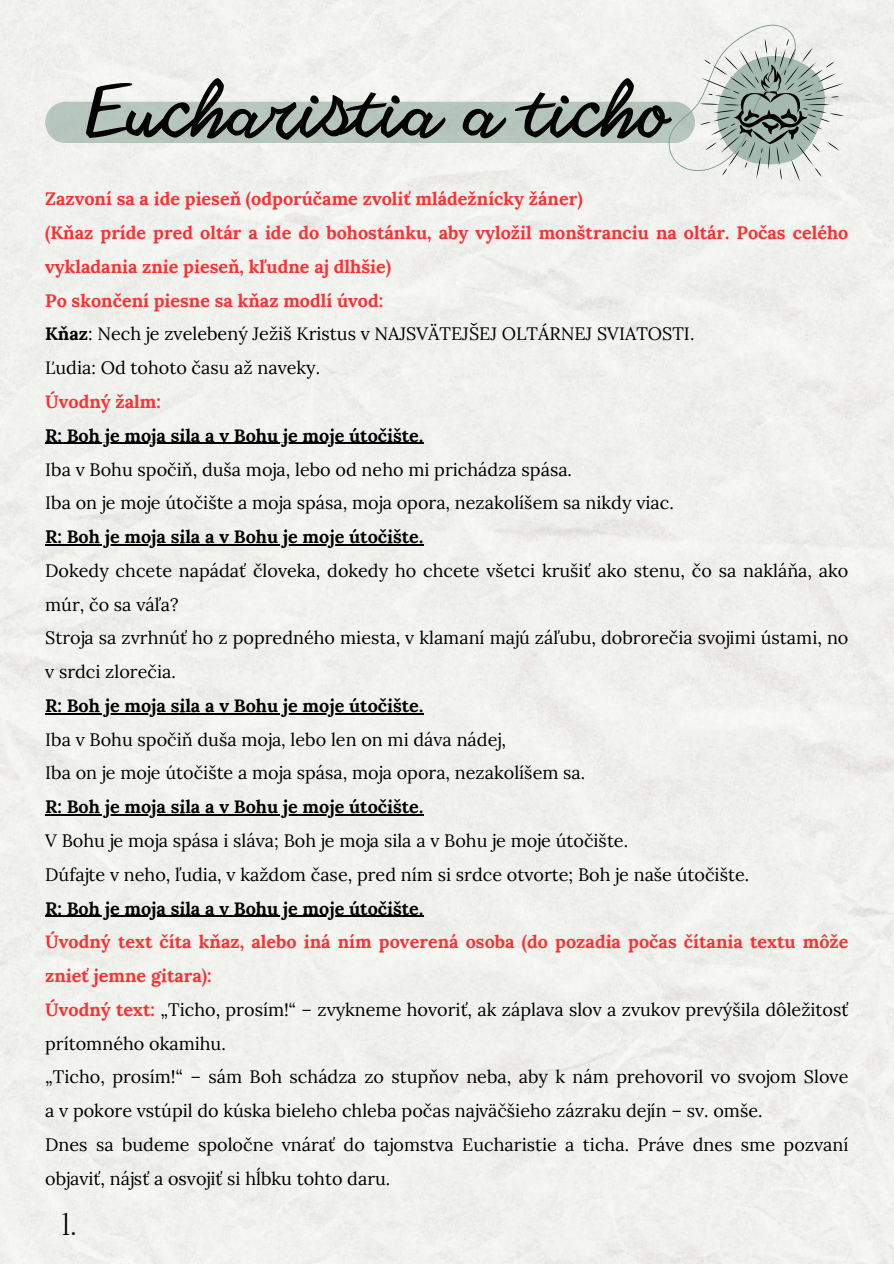
<style>
.page{position:relative;width:894px;height:1264px;background:#fff}
.page>*{position:absolute;margin:0;border:0;box-sizing:border-box;transform-origin:0 0}
.t1{font:300 68.7px "Another Shabby";color:#000}
.t2{font:200 32.4px "Migra";color:#000}
.t3{font:18px/33.8px "Lora";color:#000}
.t4{font:700 18px/33.8px "Lora";color:#ff3131}
.t5{font:700 18px "Lora";color:#000}
.s1{color:#000}
.s2{font-weight:400;color:#000}
.s3{font-weight:700;color:#ff3131}
</style>
<div class="page">
<div style="left:0;top:0;width:893px;height:1263px;background:#f1f1ee"></div>
<hr style="left:45px;top:443px;width:378px;height:1px;background:#000">
<hr style="left:45px;top:544px;width:378px;height:1px;background:#000">
<hr style="left:45px;top:713px;width:378px;height:1px;background:#000">
<hr style="left:45px;top:814px;width:378px;height:1px;background:#000">
<hr style="left:45px;top:915px;width:378px;height:1px;background:#000">
<svg style="left:45px;top:21px;width:799px;height:161px"></svg>
<h1 class="t1" style="left:89px;top:73px;width:581px">Eucharistia a ticho</h1>
<p class="t4" style="left:45px;top:180px;width:804px">Zazvoní sa a ide pieseň (odporúčame zvoliť mládežnícky žáner)<br>(Kňaz príde pred oltár a ide do bohostánku, aby vyložil monštranciu na oltár. Počas celého vykladania znie pieseň, kľudne aj dlhšie)<br>Po skončení piesne sa kňaz modlí úvod:<br><span class="s1">Kňaz</span><span class="s2">: Nech je zvelebený Ježiš Kristus v NAJSVÄTEJŠEJ OLTÁRNEJ SVIATOSTI.<br>Ľudia: Od tohoto času až naveky.</span></p>
<p class="t4" style="left:45px;top:383px;width:117px">Úvodný žalm:</p>
<p class="t5" style="left:45px;top:420px;width:379px">R: Boh je moja sila a v Bohu je moje útočište.</p>
<p class="t3" style="left:45px;top:451px;width:630px">Iba v Bohu spočiň, duša moja, lebo od neho mi prichádza spása.<br>Iba on je moje útočište a moja spása, moja opora, nezakolíšem sa nikdy viac.</p>
<p class="t5" style="left:45px;top:521px;width:379px">R: Boh je moja sila a v Bohu je moje útočište.</p>
<p class="t3" style="left:45px;top:552px;width:804px">Dokedy chcete napádať človeka, dokedy ho chcete všetci krušiť ako stenu, čo sa nakláňa, ako múr, čo sa váľa?<br>Stroja sa zvrhnúť ho z popredného miesta, v klamaní majú záľubu, dobrorečia svojimi ústami, no v srdci zlorečia.</p>
<p class="t5" style="left:45px;top:690px;width:379px">R: Boh je moja sila a v Bohu je moje útočište.</p>
<p class="t3" style="left:45px;top:721px;width:541px">Iba v Bohu spočiň duša moja, lebo len on mi dáva nádej,<br>Iba on je moje útočište a moja spása, moja opora, nezakolíšem sa.</p>
<p class="t5" style="left:45px;top:791px;width:379px">R: Boh je moja sila a v Bohu je moje útočište.</p>
<p class="t3" style="left:45px;top:822px;width:705px">V Bohu je moja spása i sláva; Boh je moja sila a v Bohu je moje útočište.<br>Dúfajte v neho, ľudia, v každom čase, pred ním si srdce otvorte; Boh je naše útočište.</p>
<p class="t5" style="left:45px;top:892px;width:379px">R: Boh je moja sila a v Bohu je moje útočište.</p>
<p class="t3" style="left:45px;top:923px;width:804px"><span class="s3">Úvodný text číta kňaz, alebo iná ním poverená osoba (do pozadia počas čítania textu môže znieť jemne gitara):<br>Úvodný text:</span> „Ticho, prosím!“ – zvykneme hovoriť, ak záplava slov a zvukov prevýšila dôležitosť prítomného okamihu.<br>„Ticho, prosím!“ – sám Boh schádza zo stupňov neba, aby k nám prehovoril vo svojom Slove a v pokore vstúpil do kúska bieleho chleba počas najväčšieho zázraku dejín – sv. omše.<br>Dnes sa budeme spoločne vnárať do tajomstva Eucharistie a ticha. Práve dnes sme pozvaní objaviť, nájsť a osvojiť si hĺbku tohto daru.</p>
<h2 class="t2" style="left:61px;top:1203px;width:17px">1.</h2>
</div>
